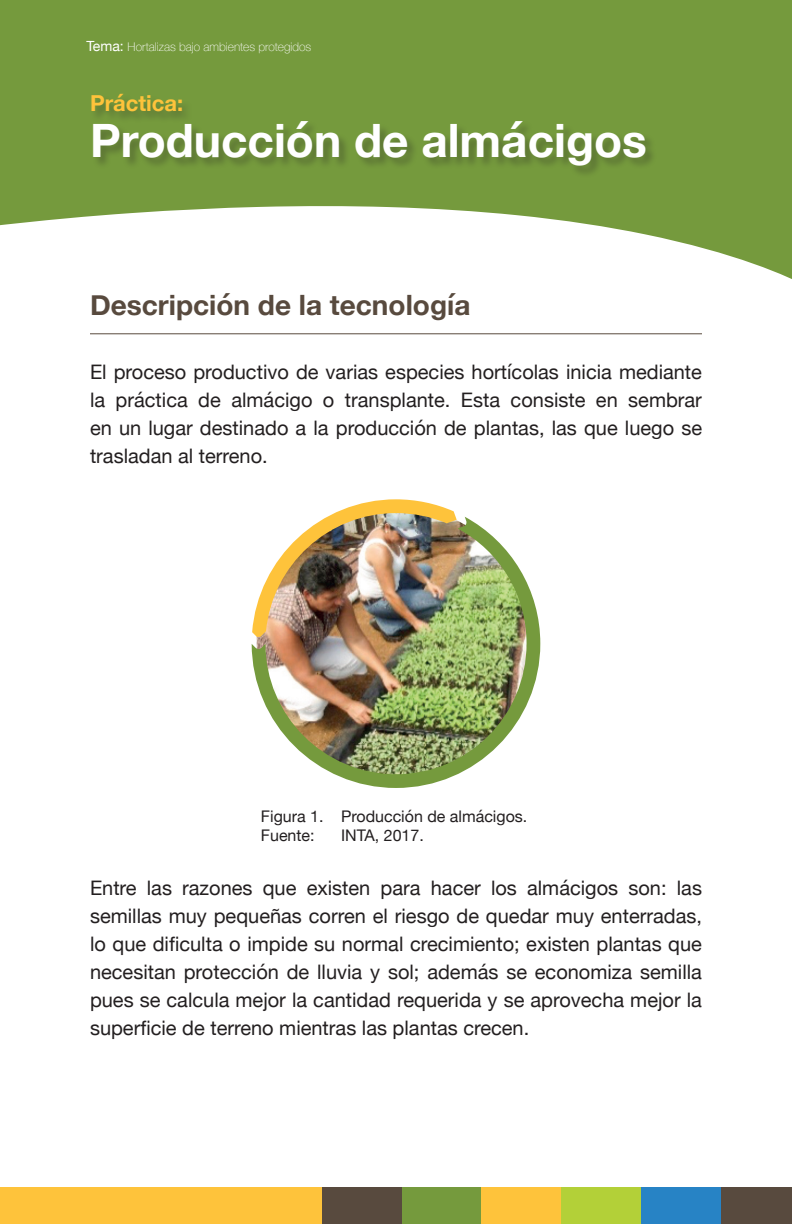
<style>
.page{position:relative;width:792px;height:1224px;background:#fff}
.page>*{position:absolute;margin:0;border:0;box-sizing:border-box;transform-origin:0 0}
.t1{font:700 46px "Helvetica Neue";color:#fff}
.t2{font:700 28px "Helvetica Neue";color:#584a3e}
.t3{font:700 22px "Helvetica Neue";color:#fec33b}
.t4{font:20px/28px "Helvetica Neue";color:#231f20;text-align:justify}
.t5{font:16px/19.2px "Helvetica Neue";color:#231f20}
.t6{font:100 12px "Helvetica Neue";color:#fff}
.s1{font-weight:400;font-size:14px}
</style>
<div class="page">
<div style="left:402px;top:1188px;width:79px;height:36px;background:#759a3d"></div>
<div style="left:322px;top:1188px;width:80px;height:36px;background:#584a3e"></div>
<div style="left:481px;top:1188px;width:80px;height:36px;background:#fec33b"></div>
<div style="left:561px;top:1188px;width:80px;height:36px;background:#b3d038"></div>
<div style="left:641px;top:1187px;width:80px;height:37px;background:#2783c5"></div>
<div style="left:721px;top:1187px;width:71px;height:37px;background:#584a3e"></div>
<div style="left:0;top:1188px;width:322px;height:36px;background:#fec33b"></div>
<svg style="left:0;top:0;width:792px;height:279px;fill:#759a3d"></svg>
<div style="left:91px;top:94px;width:567px;height:84px;background:#231f20;opacity:.3"></div>
<img style="left:252px;top:517px;width:288px;height:271px">
<img style="left:252px;top:499px;width:205px;height:138px">
<hr style="left:90px;top:333px;width:612px;height:1px;background:#584a3e">
<p class="t6" style="left:86px;top:38px;width:226px"><span class="s1">Tema:</span> Hortalizas bajo ambientes protegidos</p>
<p class="t3" style="left:90px;top:86px;width:95px">Práctica:</p>
<h1 class="t1" style="left:90px;top:105px;width:558px">Producción de almácigos</h1>
<h2 class="t2" style="left:90px;top:283px;width:382px">Descripción de la tecnología</h2>
<p class="t4" style="left:90px;top:359px;width:614px">El proceso productivo de varias especies hortícolas inicia mediante la práctica de almácigo o transplante. Esta consiste en sembrar en un lugar destinado a la producción de plantas, las que luego se trasladan al terreno.</p>
<p class="t5" style="left:261px;top:807px;width:268px">Figura 1. Producción de almácigos.<br>Fuente:</p>
<p class="t5" style="left:341px;top:826px;width:84px">INTA, 2017.</p>
<p class="t4" style="left:90px;top:875px;width:614px">Entre las razones que existen para hacer los almácigos son: las semillas muy pequeñas corren el riesgo de quedar muy enterradas, lo que dificulta o impide su normal crecimiento; existen plantas que necesitan protección de lluvia y sol; además se economiza semilla pues se calcula mejor la cantidad requerida y se aprovecha mejor la superficie de terreno mientras las plantas crecen.</p>
</div>
